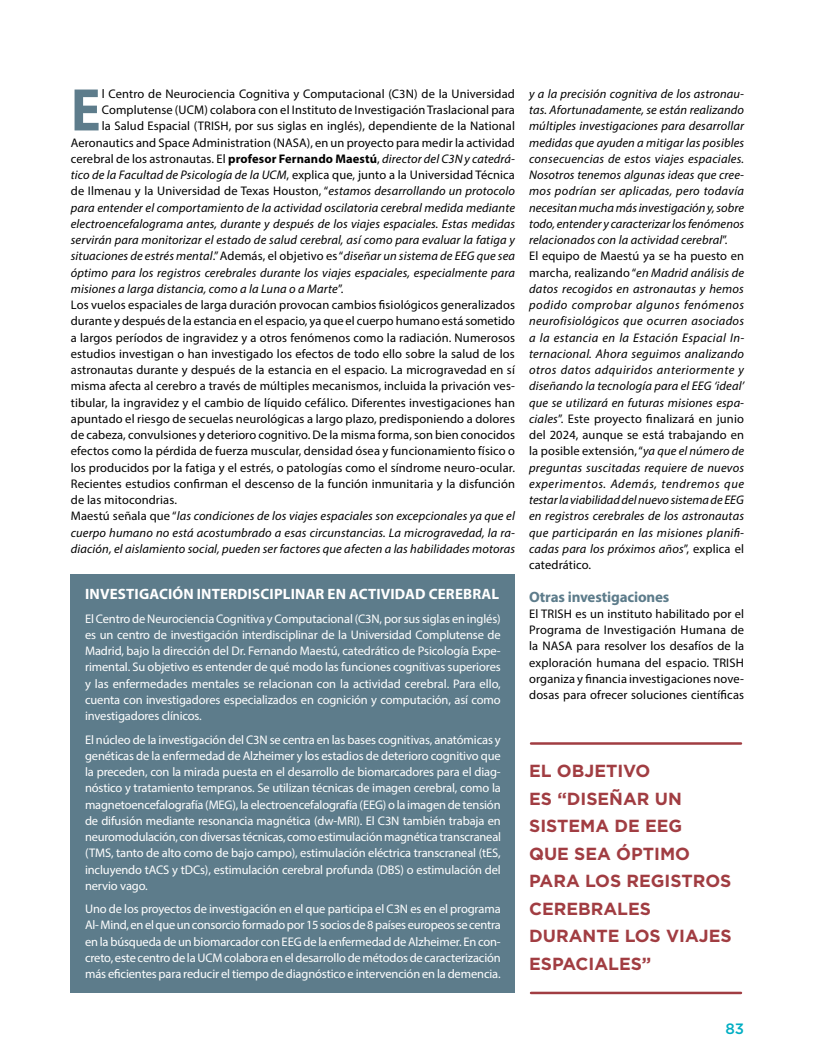
<style>
.page{position:relative;width:815px;height:1063px;background:#fff}
.page>*{position:absolute;margin:0;border:0;box-sizing:border-box;transform-origin:0 0}
.t1{font:700 60.75px "Myriad Pro";color:#5d7c8b;scale:.92 1}
.t2{font:700 17.5px/27.5px "Gotham";color:#a13d42}
.t3{font:700 15px "Myriad Pro";letter-spacing:.01em;color:#fff}
.t4{font:700 15px "Myriad Pro";letter-spacing:-.01em;color:#5d7c8b}
.t5{font:500 15px "Gotham";color:#00aec3}
.t6{font:italic 12.5px/16.2px "Myriad Pro";letter-spacing:.01em;color:#000}
.t7{font:12.5px/16.2px "Myriad Pro";letter-spacing:.01em;color:#000;text-align:justify}
.t8{font:12.5px/16.2px "Myriad Pro";letter-spacing:-.01em;color:#fff;text-align:justify}
.s1{font-weight:700}
.s2{font-style:italic}
.s3{font-style:normal}
</style>
<div class="page">
<div style="left:71px;top:574px;width:444px;height:418px;background:#5d7c8b"></div>
<hr style="left:531px;top:742px;width:210px;height:3px;background:#a13d42">
<hr style="left:531px;top:992px;width:210px;height:2px;background:#a13d42">
<h1 class="t1" style="left:71px;top:70px;width:34px">E</h1>
<p class="t7" style="left:102px;top:85px;width:415px">l Centro de Neurociencia Cognitiva y Computacional (C3N) de la Universidad</p>
<p class="t7" style="left:102px;top:102px;width:415px">Complutense (UCM) colabora con el Instituto de Investigación Traslacional para</p>
<p class="t7" style="left:102px;top:118px;width:415px">la Salud Espacial (TRISH, por sus siglas en inglés), dependiente de la National</p>
<p class="t7" style="left:71px;top:134px;width:446px">Aeronautics and Space Administration (NASA), en un proyecto para medir la actividad</p>
<p class="t7" style="left:71px;top:150px;width:446px">cerebral de los astronautas. El <span class="s1">profesor Fernando Maestú</span>, <span class="s2">director del C3N y catedrá-</span></p>
<p class="t7" style="left:71px;top:167px;width:446px"><span class="s2">tico de la Facultad de Psicología de la UCM</span>, explica que, junto a la Universidad Técnica</p>
<p class="t7" style="left:71px;top:183px;width:446px">de Ilmenau y la Universidad de Texas Houston, “<span class="s2">estamos desarrollando un protocolo</span></p>
<p class="t6" style="left:71px;top:199px;width:446px">para entender el comportamiento de la actividad oscilatoria cerebral medida mediante</p>
<p class="t6" style="left:71px;top:215px;width:446px">electroencefalograma antes, durante y después de los viajes espaciales. Estas medidas</p>
<p class="t6" style="left:71px;top:232px;width:446px">servirán para monitorizar el estado de salud cerebral, así como para evaluar la fatiga y</p>
<p class="t6" style="left:71px;top:248px;width:446px">situaciones de estrés mental<span class="s3">.” Además, el objetivo es “</span>diseñar un sistema de EEG que sea</p>
<p class="t6" style="left:71px;top:264px;width:446px">óptimo para los registros cerebrales durante los viajes espaciales, especialmente para</p>
<p class="t6" style="left:71px;top:280px;width:274px">misiones a larga distancia, como a la Luna o a Marte<span class="s3">”.</span></p>
<p class="t7" style="left:71px;top:297px;width:446px">Los vuelos espaciales de larga duración provocan cambios fisiológicos generalizados</p>
<p class="t7" style="left:71px;top:313px;width:446px">durante y después de la estancia en el espacio, ya que el cuerpo humano está sometido</p>
<p class="t7" style="left:71px;top:329px;width:446px">a largos períodos de ingravidez y a otros fenómenos como la radiación. Numerosos</p>
<p class="t7" style="left:71px;top:345px;width:446px">estudios investigan o han investigado los efectos de todo ello sobre la salud de los</p>
<p class="t7" style="left:71px;top:362px;width:446px">astronautas durante y después de la estancia en el espacio. La microgravedad en sí</p>
<p class="t7" style="left:71px;top:378px;width:446px">misma afecta al cerebro a través de múltiples mecanismos, incluida la privación ves-</p>
<p class="t7" style="left:71px;top:394px;width:446px">tibular, la ingravidez y el cambio de líquido cefálico. Diferentes investigaciones han</p>
<p class="t7" style="left:71px;top:410px;width:446px">apuntado el riesgo de secuelas neurológicas a largo plazo, predisponiendo a dolores</p>
<p class="t7" style="left:71px;top:427px;width:446px">de cabeza, convulsiones y deterioro cognitivo. De la misma forma, son bien conocidos</p>
<p class="t7" style="left:71px;top:443px;width:446px">efectos como la pérdida de fuerza muscular, densidad ósea y funcionamiento físico o</p>
<p class="t7" style="left:71px;top:459px;width:446px">los producidos por la fatiga y el estrés, o patologías como el síndrome neuro-ocular.</p>
<p class="t7" style="left:71px;top:475px;width:446px">Recientes estudios confirman el descenso de la función inmunitaria y la disfunción</p>
<p class="t7" style="left:71px;top:492px;width:108px">de las mitocondrias.</p>
<p class="t6" style="left:71px;top:508px;width:446px"><span class="s3">Maestú señala que “</span>las condiciones de los viajes espaciales son excepcionales ya que el</p>
<p class="t6" style="left:71px;top:524px;width:446px">cuerpo humano no está acostumbrado a esas circunstancias. La microgravedad, la ra-</p>
<p class="t6" style="left:71px;top:540px;width:446px">diación, el aislamiento social, pueden ser factores que afecten a las habilidades motoras</p>
<p class="t3" style="left:85px;top:585px;width:416px">INVESTIGACIÓN INTERDISCIPLINAR EN ACTIVIDAD CEREBRAL</p>
<p class="t8" style="left:85px;top:610px;width:417px">El Centro de Neurociencia Cognitiva y Computacional (C3N, por sus siglas en inglés) es un centro de investigación interdisciplinar de la Universidad Complutense de Madrid, bajo la dirección del Dr. Fernando Maestú, catedrático de Psicología Expe&shy;rimental. Su objetivo es entender de qué modo las funciones cognitivas superiores y las enfermedades mentales se relacionan con la actividad cerebral. Para ello, cuenta con investigadores especializados en cognición y computación, así como investigadores clínicos.</p>
<p class="t8" style="left:85px;top:731px;width:418px">El núcleo de la investigación del C3N se centra en las bases cognitivas, anatómicas y genéticas de la enfermedad de Alzheimer y los estadios de deterioro cognitivo que la preceden, con la mirada puesta en el desarrollo de biomarcadores para el diag&shy;nóstico y tratamiento tempranos. Se utilizan técnicas de imagen cerebral, como la magnetoencefalografía (MEG), la electroencefalografía (EEG) o la imagen de tensión de difusión mediante resonancia magnética (dw-MRI). El C3N también trabaja en neuromodulación, con diversas técnicas, como estimulación magnética transcraneal (TMS, tanto de alto como de bajo campo), estimulación eléctrica transcraneal (tES, incluyendo tACS y tDCs), estimulación cerebral profunda (DBS) o estimulación del nervio vago.</p>
<p class="t8" style="left:85px;top:901px;width:417px">Uno de los proyectos de investigación en el que participa el C3N es en el programa Al- Mind, en el que un consorcio formado por 15 socios de 8 países europeos se centra en la búsqueda de un biomarcador con EEG de la enfermedad de Alzheimer. En con&shy;creto, este centro de la UCM colabora en el desarrollo de métodos de caracterización más eficientes para reducir el tiempo de diagnóstico e intervención en la demencia.</p>
<p class="t6" style="left:529px;top:85px;width:217px">y a la precisión cognitiva de los astronau&shy;tas. Afortunadamente, se están realizando múltiples investigaciones para desarrollar medidas que ayuden a mitigar las posibles consecuencias de estos viajes espaciales.<br>Nosotros tenemos algunas ideas que cree&shy;mos podrían ser aplicadas, pero todavía necesitan mucha más investigación y, sobre todo, entender y caracterizar los fenómenos relacionados con la actividad cerebral<span class="s3">”.<br>El equipo de Maestú ya se ha puesto en marcha, realizando “</span>en Madrid análisis de datos recogidos en astronautas y hemos podido comprobar algunos fenómenos neurofisiológicos que ocurren asociados a la estancia en la Estación Espacial In&shy;ternacional. Ahora seguimos analizando otros datos adquiridos anteriormente y diseñando la tecnología para el EEG ‘ideal’ que se utilizará en futuras misiones espa&shy;ciales<span class="s3">”. Este proyecto finalizará en junio del 2024, aunque se está trabajando en la posible extensión, “</span>ya que el número de preguntas suscitadas requiere de nuevos experimentos. Además, tendremos que testar la viabilidad del nuevo sistema de EEG en registros cerebrales de los astronautas que participarán en las misiones planifi&shy;cadas para los próximos años<span class="s3">”, explica el catedrático.</span></p>
<p class="t4" style="left:529px;top:587px;width:142px">Otras investigaciones</p>
<p class="t7" style="left:529px;top:605px;width:217px">El TRISH es un instituto habilitado por el Programa de Investigación Humana de la NASA para resolver los desafíos de la exploración humana del espacio. TRISH organiza y financia investigaciones nove&shy;dosas para ofrecer soluciones científicas</p>
<h2 class="t2" style="left:529px;top:757px;width:204px">EL OBJETIVO<br>ES “DISEÑAR UN<br>SISTEMA DE EEG<br>QUE SEA ÓPTIMO<br>PARA LOS REGISTROS<br>CEREBRALES<br>DURANTE LOS VIAJES<br>ESPACIALES”</h2>
<p class="t5" style="left:725px;top:1018px;width:20px">83</p>
</div>
